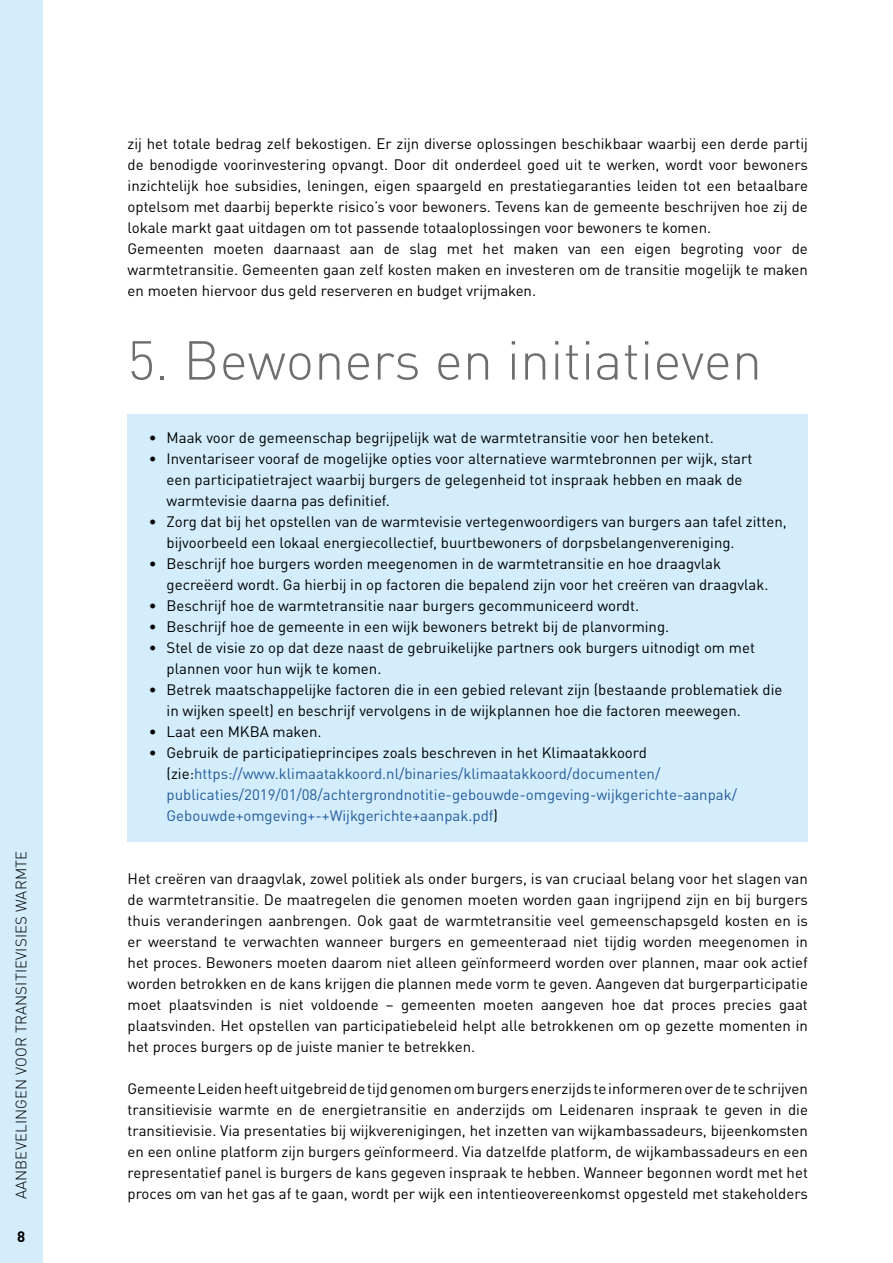
<style>
.page{position:relative;width:893px;height:1263px;background:#fff}
.page>*{position:absolute;margin:0;border:0;box-sizing:border-box;transform-origin:0 0}
.t1{font:300 54px "DINOT";color:#6e6e6e}
.t2{font:15px/21px "DINOT";color:#000}
.t3{font:15px/21px "DINOT";color:#255b9a}
.t4{font:300 15px "DINOT";letter-spacing:.01em;color:#000}
.t5{font:700 15px "DINOT";color:#000}
.s1{color:#000}
</style>
<div class="page">
<div style="left:128px;top:414px;width:680px;height:49px;background:#d3edfc"></div>
<div style="left:128px;top:435px;width:680px;height:91px;background:#d3edfc"></div>
<div style="left:128px;top:498px;width:680px;height:70px;background:#d3edfc"></div>
<div style="left:128px;top:540px;width:680px;height:70px;background:#d3edfc"></div>
<div style="left:128px;top:603px;width:680px;height:49px;background:#d3edfc"></div>
<div style="left:128px;top:624px;width:680px;height:70px;background:#d3edfc"></div>
<div style="left:128px;top:666px;width:680px;height:70px;background:#d3edfc"></div>
<div style="left:128px;top:729px;width:680px;height:112px;background:#d3edfc"></div>
<div style="left:0;top:0;width:43px;height:1263px;background:#d3edfc"></div>
<p class="t4" style="left:12px;top:1199px;width:350px;rotate:-90deg">AANBEVELINGEN VOOR TRANSITIEVISIES WARMTE</p>
<p class="t5" style="left:17px;top:1226px;width:10px">8</p>
<p class="t2" style="left:128px;top:132px;width:682px">zij het totale bedrag zelf bekostigen. Er zijn diverse oplossingen beschikbaar waarbij een derde partij de benodigde voorinvestering opvangt. Door dit onderdeel goed uit te werken, wordt voor bewoners inzichtelijk hoe subsidies, leningen, eigen spaargeld en prestatiegaranties leiden tot een betaalbare optelsom met daarbij beperkte risico’s voor bewoners. Tevens kan de gemeente beschrijven hoe zij de lokale markt gaat uitdagen om tot passende totaaloplossingen voor bewoners te komen.<br>Gemeenten moeten daarnaast aan de slag met het maken van een eigen begroting voor de warmtetransitie. Gemeenten gaan zelf kosten maken en investeren om de transitie mogelijk te maken en moeten hiervoor dus geld reserveren en budget vrijmaken.</p>
<h1 class="t1" style="left:128px;top:327px;width:636px">5. Bewoners en initiatieven</h1>
<p class="t2" style="left:149px;top:426px;width:566px">• Maak voor de gemeenschap begrijpelijk wat de warmtetransitie voor hen betekent.</p>
<p class="t2" style="left:167px;top:447px;width:587px;text-indent:-18px">• Inventariseer vooraf de mogelijke opties voor alternatieve warmtebronnen per wijk, start een participatietraject waarbij burgers de gelegenheid tot inspraak hebben en maak de warmtevisie daarna pas definitief.</p>
<p class="t2" style="left:167px;top:510px;width:622px;text-indent:-18px">• Zorg dat bij het opstellen van de warmtevisie vertegenwoordigers van burgers aan tafel zitten, bijvoorbeeld een lokaal energiecollectief, buurtbewoners of dorpsbelangenvereniging.</p>
<p class="t2" style="left:167px;top:552px;width:603px;text-indent:-18px">• Beschrijf hoe burgers worden meegenomen in de warmtetransitie en hoe draagvlak gecreëerd wordt. Ga hierbij in op factoren die bepalend zijn voor het creëren van draagvlak.</p>
<p class="t2" style="left:149px;top:594px;width:492px">• Beschrijf hoe de warmtetransitie naar burgers gecommuniceerd wordt.</p>
<p class="t2" style="left:149px;top:615px;width:522px">• Beschrijf hoe de gemeente in een wijk bewoners betrekt bij de planvorming.</p>
<p class="t2" style="left:167px;top:636px;width:590px;text-indent:-18px">• Stel de visie zo op dat deze naast de gebruikelijke partners ook burgers uitnodigt om met plannen voor hun wijk te komen.</p>
<p class="t2" style="left:167px;top:678px;width:617px;text-indent:-18px">• Betrek maatschappelijke factoren die in een gebied relevant zijn (bestaande problematiek die in wijken speelt) en beschrijf vervolgens in de wijkplannen hoe die factoren meewegen.</p>
<p class="t2" style="left:149px;top:720px;width:174px">• Laat een MKBA maken.</p>
<p class="t3" style="left:167px;top:741px;width:572px;text-indent:-18px"><span class="s1">• Gebruik de participatieprincipes zoals beschreven in het Klimaatakkoord (zie:</span>https://www.klimaatakkoord.nl/binaries/klimaatakkoord/documenten/ publicaties/2019/01/08/achtergrondnotitie-gebouwde-omgeving-wijkgerichte-aanpak/ Gebouwde+omgeving+-+Wijkgerichte+aanpak.pdf<span class="s1">)</span></p>
<p class="t2" style="left:128px;top:867px;width:682px;text-align:justify">Het creëren van draagvlak, zowel politiek als onder burgers, is van cruciaal belang voor het slagen van de warmtetransitie. De maatregelen die genomen moeten worden gaan ingrijpend zijn en bij burgers thuis veranderingen aanbrengen. Ook gaat de warmtetransitie veel gemeenschapsgeld kosten en is er weerstand te verwachten wanneer burgers en gemeenteraad niet tijdig worden meegenomen in het proces. Bewoners moeten daarom niet alleen geïnformeerd worden over plannen, maar ook actief worden betrokken en de kans krijgen die plannen mede vorm te geven. Aangeven dat burgerparticipatie moet plaatsvinden is niet voldoende – gemeenten moeten aangeven hoe dat proces precies gaat plaatsvinden. Het opstellen van participatiebeleid helpt alle betrokkenen om op gezette momenten in het proces burgers op de juiste manier te betrekken.</p>
<p class="t2" style="left:128px;top:1077px;width:682px;text-align:justify">Gemeente Leiden heeft uitgebreid de tijd genomen om burgers enerzijds te informeren over de te schrijven transitievisie warmte en de energietransitie en anderzijds om Leidenaren inspraak te geven in die transitievisie. Via presentaties bij wijkverenigingen, het inzetten van wijkambassadeurs, bijeenkomsten en een online platform zijn burgers geïnformeerd. Via datzelfde platform, de wijkambassadeurs en een representatief panel is burgers de kans gegeven inspraak te hebben. Wanneer begonnen wordt met het</p>
<p class="t2" style="left:128px;top:1182px;width:682px">proces om van het gas af te gaan, wordt per wijk een intentieovereenkomst opgesteld met stakeholders</p>
</div>
